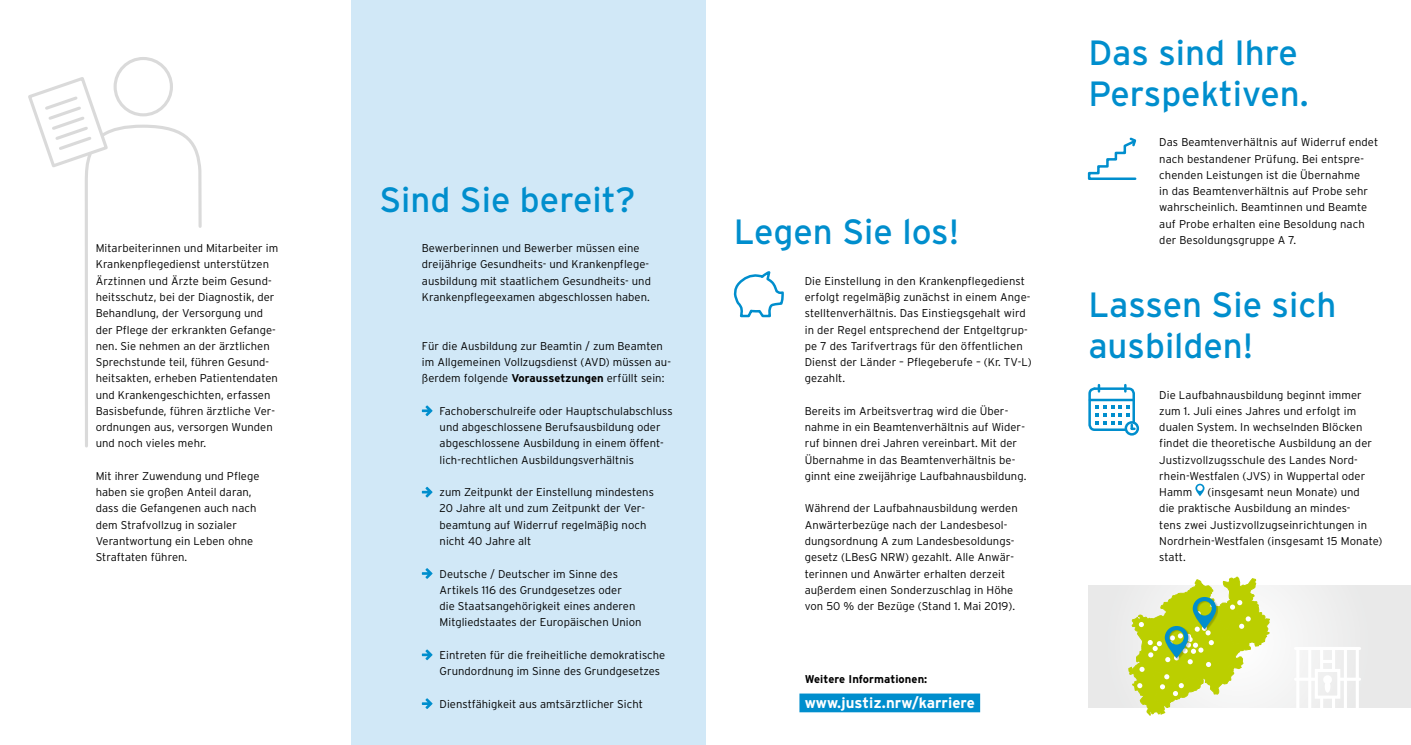
<style>
.page{position:relative;width:1411px;height:745px;background:#fff}
.page>*{position:absolute;margin:0;border:0;box-sizing:border-box;transform-origin:0 0}
.t1{font:35px/40.6px "Interstate";color:#008ecd}
.t2{font:700 15px "Interstate";letter-spacing:.005em;color:#fff}
.t3{font:300 11.25px/16.2px "Interstate";letter-spacing:.005em;color:#000}
.t4{font:700 11.25px "Interstate";letter-spacing:.005em;color:#000}
.s1{font-weight:700}
</style>
<div class="page">
<div style="left:351px;top:0;width:354px;height:744px;background:#d1e8f7"></div>
<svg style="left:1088px;top:385px;width:52px;height:51px"></svg>
<svg style="left:733px;top:271px;width:51px;height:47px"></svg>
<div style="left:114px;top:57px;width:59px;height:59px;border:3px solid #dadada;border-radius:50%"></div>
<svg style="left:28px;top:74px;width:174px;height:374px"></svg>
<svg style="left:1087px;top:137px;width:50px;height:43px"></svg>
<div style="left:1088px;top:585px;width:322px;height:122px;background:linear-gradient(to bottom,#edeeee,#ededed)"></div>
<div style="left:1322px;top:674px;width:9px;height:9px;background:#fff;border-radius:50%"></div>
<div style="left:1324px;top:680px;width:6px;height:12px;background:#fff;border-radius:50%"></div>
<hr style="left:1296px;top:648px;width:3px;height:60px;background:#fff">
<hr style="left:1319px;top:648px;width:3px;height:21px;background:#fff">
<hr style="left:1343px;top:648px;width:3px;height:60px;background:#fff">
<hr style="left:1307px;top:648px;width:4px;height:60px;background:#fff">
<hr style="left:1331px;top:648px;width:3px;height:20px;background:#fff">
<hr style="left:1355px;top:648px;width:3px;height:60px;background:#fff">
<hr style="left:1295px;top:646px;width:64px;height:3px;background:#fff">
<hr style="left:1295px;top:677px;width:20px;height:3px;background:#fff">
<div style="left:1314px;top:668px;width:26px;height:30px;border:3px solid #fff"></div>
<svg style="left:1322px;top:659px;width:10px;height:3px"></svg>
<hr style="left:1339px;top:677px;width:20px;height:3px;background:#fff">
<svg style="left:1319px;top:697px;width:3px;height:11px"></svg>
<svg style="left:1331px;top:697px;width:3px;height:11px"></svg>
<svg style="left:1128px;top:576px;width:141px;height:139px"></svg>
<div style="left:799px;top:693px;width:181px;height:18px;background:#008ecd"></div>
<svg style="left:422px;top:405px;width:10px;height:11px"></svg>
<svg style="left:422px;top:486px;width:10px;height:11px"></svg>
<svg style="left:422px;top:568px;width:10px;height:10px"></svg>
<svg style="left:422px;top:649px;width:10px;height:10px"></svg>
<svg style="left:422px;top:698px;width:10px;height:10px"></svg>
<svg style="left:1195px;top:483px;width:9px;height:13px"></svg>
<p class="t3" style="left:96px;top:240px;width:184px">Mitarbeiterinnen und Mitarbeiter im Krankenpflegedienst unterstützen Ärztinnen und Ärzte beim Gesund&shy;heitsschutz, bei der Diagnostik, der Behandlung, der Versorgung und der Pflege der erkrankten Gefange&shy;nen. Sie nehmen an der ärztlichen Sprechstunde teil, führen Gesund&shy;heitsakten, erheben Patientendaten und Krankengeschichten, erfassen Basisbefunde, führen ärztliche Ver&shy;ordnungen aus, versorgen Wunden und noch vieles mehr.</p>
<p class="t3" style="left:96px;top:467px;width:165px">Mit ihrer Zuwendung und Pflege haben sie großen Anteil daran, dass die Gefangenen auch nach dem Strafvollzug in sozialer<br>Verantwortung ein Leben ohne<br>Straftaten führen.</p>
<h1 class="t1" style="left:379px;top:178px;width:257px">Sind Sie bereit?</h1>
<p class="t3" style="left:422px;top:240px;width:231px">Bewerberinnen und Bewerber müssen eine dreijährige Gesundheits- und Krankenpflege&shy;ausbildung mit staatlichem Gesundheits- und Krankenpflegeexamen abgeschlossen haben.</p>
<p class="t3" style="left:422px;top:337px;width:250px">Für die Ausbildung zur Beamtin / zum Beamten im Allgemeinen Vollzugsdienst (AVD) müssen au&shy;ßerdem folgende <span class="s1">Voraussetzungen</span> erfüllt sein:</p>
<p class="t3" style="left:439px;top:402px;width:234px">Fachoberschulreife oder Hauptschulabschluss und abgeschlossene Berufsausbildung oder abgeschlossene Ausbildung in einem öffent&shy;lich-rechtlichen Ausbildungsverhältnis</p>
<p class="t3" style="left:439px;top:483px;width:216px">zum Zeitpunkt der Einstellung mindestens 20 Jahre alt und zum Zeitpunkt der Ver&shy;beamtung auf Widerruf regelmäßig noch nicht 40 Jahre alt</p>
<p class="t3" style="left:439px;top:565px;width:203px">Deutsche / Deutscher im Sinne des Artikels 116 des Grundgesetzes oder<br>die Staatsangehörigkeit eines anderen Mitgliedstaates der Europäischen Union</p>
<p class="t3" style="left:439px;top:646px;width:227px">Eintreten für die freiheitliche demokratische<br>Grundordnung im Sinne des Grundgesetzes</p>
<p class="t3" style="left:439px;top:695px;width:205px">Dienstfähigkeit aus amtsärztlicher Sicht</p>
<h1 class="t1" style="left:733px;top:211px;width:227px">Legen Sie los!</h1>
<p class="t3" style="left:804px;top:272px;width:228px">Die Einstellung in den Krankenpflegedienst erfolgt regelmäßig zunächst in einem Ange&shy;stelltenverhältnis. Das Einstiegsgehalt wird in der Regel entsprechend der Entgeltgrup&shy;pe 7 des Tarifvertrags für den öffentlichen Dienst der Länder – Pflegeberufe – (Kr. TV-L) gezahlt.</p>
<p class="t3" style="left:804px;top:402px;width:223px">Bereits im Arbeitsvertrag wird die Über&shy;nahme in ein Beamtenverhältnis auf Wider&shy;ruf binnen drei Jahren vereinbart. Mit der Übernahme in das Beamtenverhältnis be&shy;ginnt eine zweijährige Laufbahnausbildung.</p>
<p class="t3" style="left:804px;top:500px;width:214px">Während der Laufbahnausbildung werden Anwärterbezüge nach der Landesbesol&shy;dungsordnung A zum Landesbesoldungs&shy;gesetz (LBesG NRW) gezahlt. Alle Anwär&shy;terinnen und Anwärter erhalten derzeit außerdem einen Sonderzuschlag in Höhe von 50 % der Bezüge (Stand 1. Mai 2019).</p>
<p class="t4" style="left:804px;top:672px;width:124px">Weitere Informationen:</p>
<h2 class="t2" style="left:804px;top:693px;width:172px">www.justiz.nrw/karriere</h2>
<h1 class="t1" style="left:1088px;top:32px;width:222px">Das sind Ihre<br>Perspektiven.</h1>
<p class="t3" style="left:1159px;top:134px;width:220px">Das Beamtenverhältnis auf Widerruf endet nach bestandener Prüfung. Bei entspre&shy;chenden Leistungen ist die Übernahme<br>in das Beamtenverhältnis auf Probe sehr wahrscheinlich. Beamtinnen und Beamte auf Probe erhalten eine Besoldung nach der Besoldungsgruppe A 7.</p>
<h1 class="t1" style="left:1088px;top:284px;width:250px">Lassen Sie sich ausbilden!</h1>
<p class="t3" style="left:1159px;top:386px;width:214px">Die Laufbahnausbildung beginnt immer zum 1. Juli eines Jahres und erfolgt im dualen System. In wechselnden Blöcken findet die theoretische Ausbildung an der Justizvollzugsschule des Landes Nord&shy;rhein-Westfalen (JVS) in Wuppertal oder Hamm</p>
<p class="t3" style="left:1159px;top:483px;width:225px;text-indent:48px">(insgesamt neun Monate) und<br>die praktische Ausbildung an mindes-<br>tens zwei Justizvollzugseinrichtungen in<br>Nordrhein-Westfalen (insgesamt 15 Monate) statt.</p>
</div>
